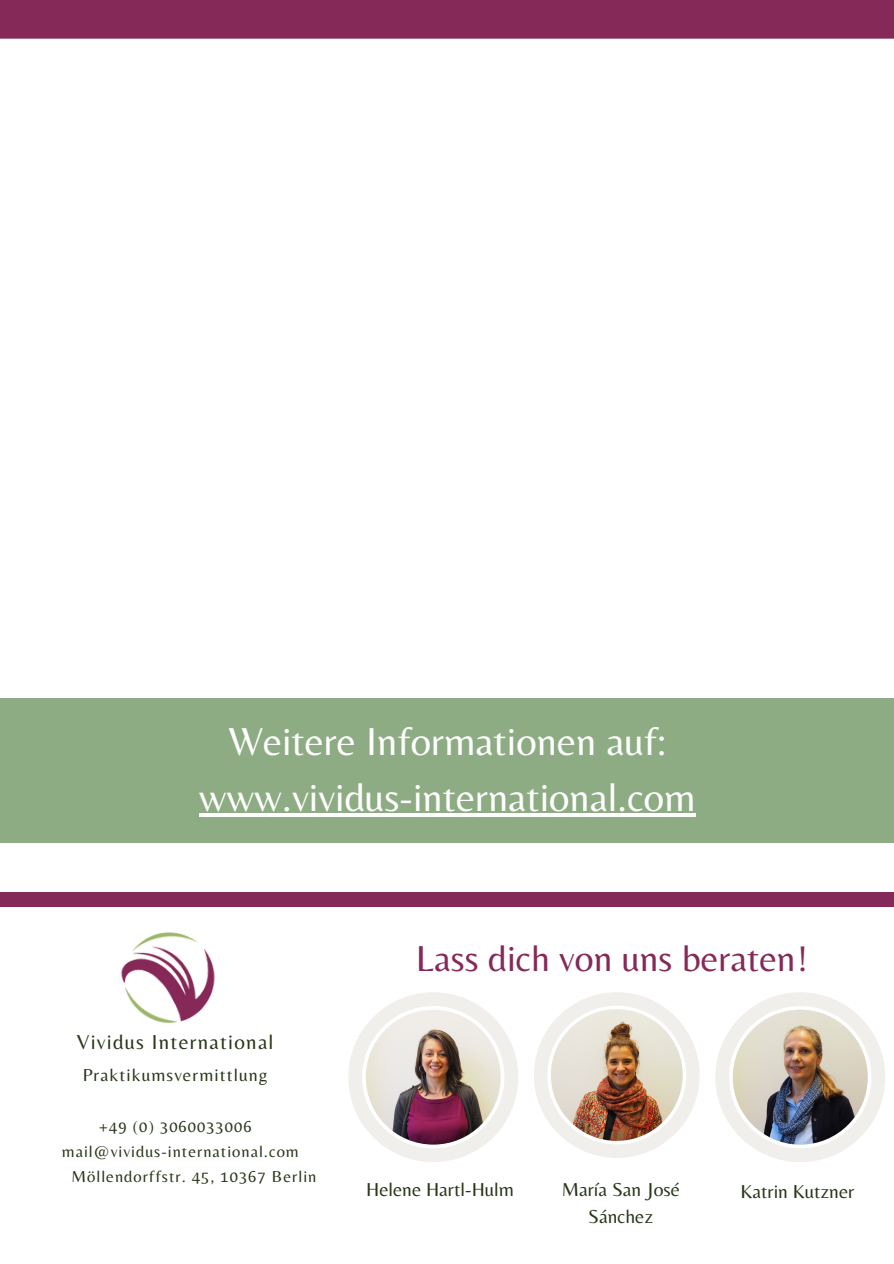
<style>
.page{position:relative;width:894px;height:1264px;background:#fff}
.page>*{position:absolute;margin:0;border:0;box-sizing:border-box;transform-origin:0 0}
.t1{font:40.5px "Belleza";color:#fff}
.t2{font:37.5px "Belleza";color:#852958}
.t3{font:21px "Belleza";letter-spacing:.06em;color:#283618}
.t4{font:19.5px "Belleza";color:#283618}
.t5{font:18px "Belleza";letter-spacing:.06em;color:#283618}
.t6{font:16.5px "Belleza";letter-spacing:.06em;color:#283618}
</style>
<div class="page">
<div style="left:0;top:891px;width:893px;height:15px;background:#852958"></div>
<svg style="left:348px;top:992px;width:170px;height:170px"></svg>
<img style="left:534px;top:992px;width:165px;height:165px">
<img style="left:715px;top:992px;width:170px;height:170px">
<img style="left:121px;top:932px;width:94px;height:91px">
<div style="left:0;top:698px;width:893px;height:144px;background:#8eac84"></div>
<hr style="left:199px;top:813px;width:496px;height:4px;background:#fff">
<div style="left:0;top:0;width:893px;height:39px;background:#852958"></div>
<p class="t1" style="left:228px;top:717px;width:439px">Weitere Informationen auf:</p>
<p class="t1" style="left:199px;top:773px;width:498px">www.vividus-international.com</p>
<p class="t3" style="left:77px;top:1029px;width:198px">Vividus International</p>
<p class="t5" style="left:83px;top:1063px;width:186px">Praktikumsvermittlung</p>
<p class="t6" style="left:99px;top:1116px;width:154px">+49 (0) 3060033006</p>
<p class="t6" style="left:62px;top:1141px;width:238px">mail@vividus-international.com</p>
<p class="t6" style="left:72px;top:1166px;width:246px">Möllendorffstr. 45, 10367 Berlin</p>
<p class="t2" style="left:416px;top:936px;width:393px">Lass dich von uns beraten!</p>
<p class="t4" style="left:366px;top:1178px;width:149px">Helene Hartl-Hulm</p>
<p class="t4" style="left:561px;top:1178px;width:119px">María San José</p>
<p class="t4" style="left:740px;top:1180px;width:115px">Katrin Kutzner</p>
<p class="t4" style="left:588px;top:1205px;width:66px">Sánchez</p>
</div>
